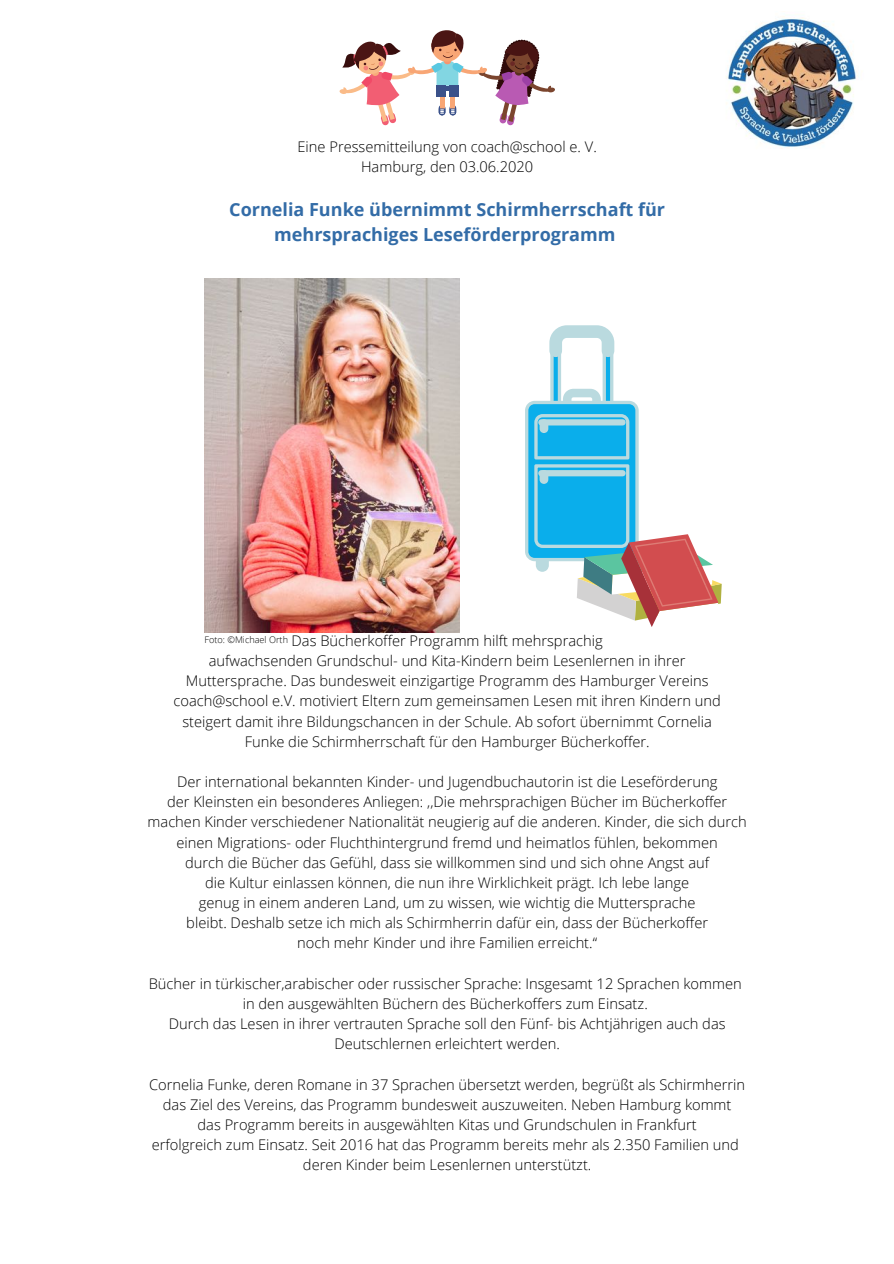
<style>
.page{position:relative;width:894px;height:1264px;background:#fff}
.page>*{position:absolute;margin:0;border:0;box-sizing:border-box;transform-origin:0 0}
.t1{font:700 18px/24.9px "Open Sans";color:#336ca7;text-align:center}
.t2{font:300 14.7px/20.1px "Open Sans";color:#000;text-align:center}
.t3{font:300 9.15px "Open Sans";color:#000}
</style>
<div class="page">
<img style="left:726px;top:16px;width:132px;height:133px">
<img style="left:204px;top:279px;width:255px;height:353px">
<svg style="left:339px;top:30px;width:216px;height:96px"></svg>
<svg style="left:525px;top:325px;width:196px;height:302px"></svg>
<p class="t2" style="left:297px;top:136px;width:301px">Eine Pressemitteilung von coach@school e. V.<br>Hamburg, den 03.06.2020</p>
<p class="t1" style="left:229px;top:197px;width:437px">Cornelia Funke übernimmt Schirmherrschaft für mehrsprachiges Leseförderprogramm</p>
<p class="t2" style="left:173px;top:630px;width:548px">Das Bücherkoffer Programm hilft mehrsprachig<br>aufwachsenden Grundschul- und Kita-Kindern beim Lesenlernen in ihrer Muttersprache. Das bundesweit einzigartige Programm des Hamburger Vereins coach@school e.V. motiviert Eltern zum gemeinsamen Lesen mit ihren Kindern und steigert damit ihre Bildungschancen in der Schule. Ab sofort übernimmt Cornelia Funke die Schirmherrschaft für den Hamburger Bücherkoffer.</p>
<p class="t2" style="left:148px;top:771px;width:600px">Der international bekannten Kinder- und Jugendbuchautorin ist die Leseförderung<br>der Kleinsten ein besonderes Anliegen: ,,Die mehrsprachigen Bücher im Bücherkoffer machen Kinder verschiedener Nationalität neugierig auf die anderen. Kinder, die sich durch einen Migrations- oder Fluchthintergrund fremd und heimatlos fühlen, bekommen<br>durch die Bücher das Gefühl, dass sie willkommen sind und sich ohne Angst auf<br>die Kultur einlassen können, die nun ihre Wirklichkeit prägt. Ich lebe lange<br>genug in einem anderen Land, um zu wissen, wie wichtig die Muttersprache<br>bleibt. Deshalb setze ich mich als Schirmherrin dafür ein, dass der Bücherkoffer<br>noch mehr Kinder und ihre Familien erreicht.“</p>
<p class="t2" style="left:149px;top:973px;width:594px">Bücher in türkischer,arabischer oder russischer Sprache: Insgesamt 12 Sprachen kommen in den ausgewählten Büchern des Bücherkoffers zum Einsatz.<br>Durch das Lesen in ihrer vertrauten Sprache soll den Fünf- bis Achtjährigen auch das Deutschlernen erleichtert werden.</p>
<p class="t2" style="left:149px;top:1073px;width:597px">Cornelia Funke, deren Romane in 37 Sprachen übersetzt werden, begrüßt als Schirmherrin das Ziel des Vereins, das Programm bundesweit auszuweiten. Neben Hamburg kommt<br>das Programm bereits in ausgewählten Kitas und Grundschulen in Frankfurt<br>erfolgreich zum Einsatz. Seit 2016 hat das Programm bereits mehr als 2.350 Familien und deren Kinder beim Lesenlernen unterstützt.</p>
<p class="t3" style="left:204px;top:633px;width:85px">Foto: ©Michael Orth</p>
</div>
